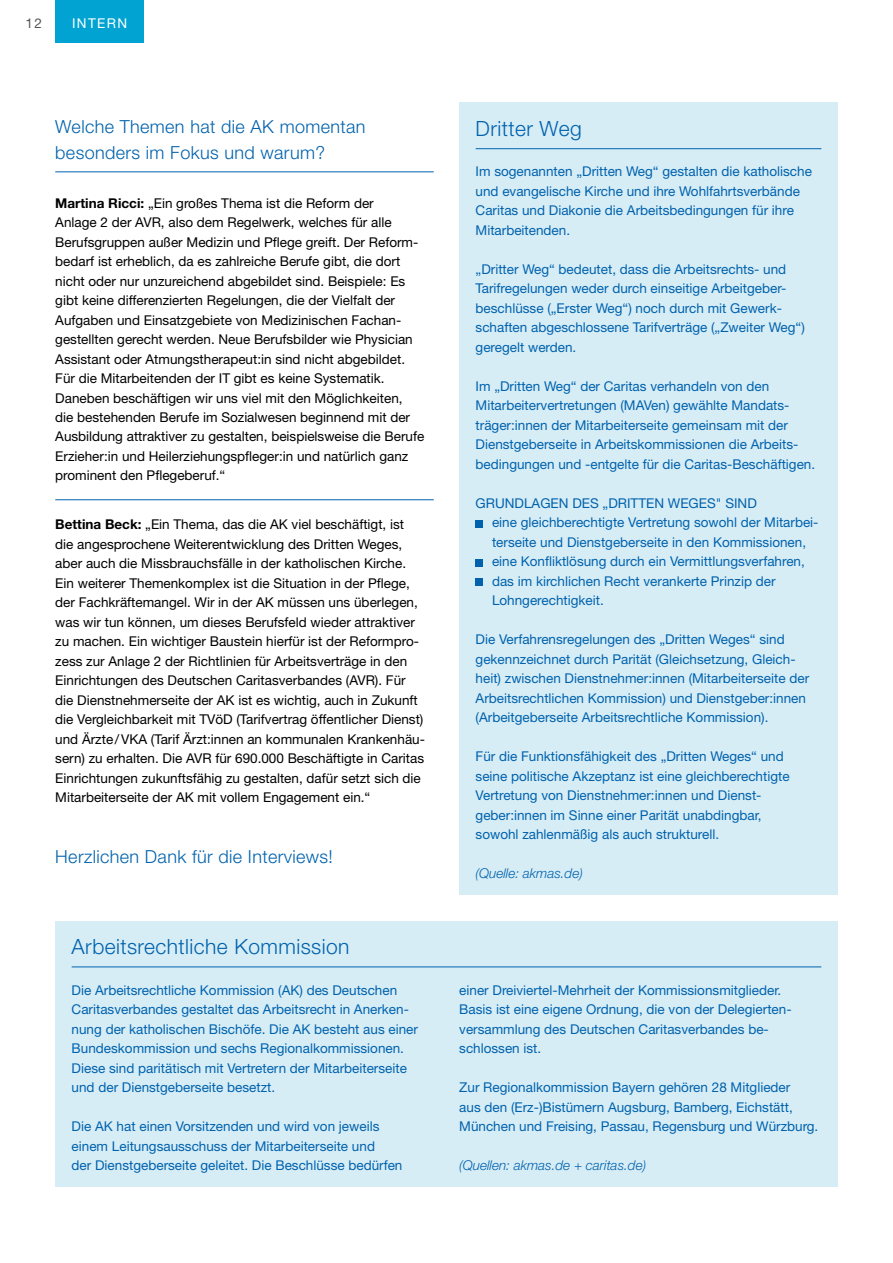
<style>
.page{position:relative;width:893px;height:1263px;background:#fff}
.page>*{position:absolute;margin:0;border:0;box-sizing:border-box;transform-origin:0 0}
.t1{font:300 21px "Helvetica Neue";letter-spacing:.02em;color:#0062ad}
.t2{font:300 18px/25.5px "Helvetica Neue";letter-spacing:.02em;color:#0062ad}
.t3{font:13.5px/19.5px "Helvetica Neue";color:#0062ad}
.t4{font:13.5px/19.5px "Helvetica Neue";color:#000}
.t5{font:italic 300 13.5px "Helvetica Neue";color:#0062ad}
.t6{font:13.5px "Helvetica Neue";letter-spacing:.1em;color:#fff}
.t7{font:13.5px "Helvetica Neue";color:#555756}
.s1{font-weight:700}
</style>
<div class="page">
<div style="left:55px;top:0;width:89px;height:43px;background:#00a3d1"></div>
<div style="left:459px;top:103px;width:379px;height:792px;background:#d7edf6"></div>
<hr style="left:476px;top:148px;width:345px;height:1px;background:#0062ad">
<div style="left:476px;top:520px;width:7px;height:7px;background:#0062ad"></div>
<div style="left:476px;top:559px;width:7px;height:7px;background:#0062ad"></div>
<div style="left:476px;top:579px;width:7px;height:7px;background:#0062ad"></div>
<div style="left:55px;top:921px;width:783px;height:265px;background:#d7edf6"></div>
<hr style="left:72px;top:966px;width:749px;height:1px;background:#0062ad">
<hr style="left:55px;top:171px;width:379px;height:1px;background:#0062ad">
<hr style="left:55px;top:499px;width:379px;height:1px;background:#0062ad">
<p class="t7" style="left:26px;top:15px;width:18px">12</p>
<p class="t6" style="left:72px;top:15px;width:56px">INTERN</p>
<h2 class="t2" style="left:55px;top:114px;width:312px">Welche Themen hat die AK momentan besonders im Fokus und warum?</h2>
<p class="t4" style="left:55px;top:193px;width:371px"><span class="s1">Martina Ricci:</span> „Ein großes Thema ist die Reform der<br>Anlage 2 der AVR, also dem Regelwerk, welches für alle Berufsgruppen außer Medizin und Pflege greift. Der Reform&shy;bedarf ist erheblich, da es zahlreiche Berufe gibt, die dort nicht oder nur unzureichend abgebildet sind. Beispiele: Es gibt keine differenzierten Regelungen, die der Vielfalt der Aufgaben und Einsatzgebiete von Medizinischen Fachan&shy;gestellten gerecht werden. Neue Berufsbilder wie Physician Assistant oder Atmungstherapeut:in sind nicht abgebildet.<br>Für die Mitarbeitenden der IT gibt es keine Systematik.<br>Daneben beschäftigen wir uns viel mit den Möglichkeiten,<br>die bestehenden Berufe im Sozialwesen beginnend mit der Ausbildung attraktiver zu gestalten, beispielsweise die Berufe Erzieher:in und Heilerziehungspfleger:in und natürlich ganz prominent den Pflegeberuf.“</p>
<p class="t4" style="left:55px;top:515px;width:371px"><span class="s1">Bettina Beck:</span> „Ein Thema, das die AK viel beschäftigt, ist die angesprochene Weiterentwicklung des Dritten Weges, aber auch die Missbrauchsfälle in der katholischen Kirche.<br>Ein weiterer Themenkomplex ist die Situation in der Pflege, der Fachkräftemangel. Wir in der AK müssen uns überlegen, was wir tun können, um dieses Berufsfeld wieder attraktiver zu machen. Ein wichtiger Baustein hierfür ist der Reformpro&shy;zess zur Anlage 2 der Richtlinien für Arbeitsverträge in den Einrichtungen des Deutschen Caritasverbandes (AVR). Für die Dienstnehmerseite der AK ist es wichtig, auch in Zukunft die Vergleichbarkeit mit TVöD (Tarifvertrag öffentlicher Dienst) und Ärzte/VKA (Tarif Ärzt:innen an kommunalen Krankenhäu&shy;sern) zu erhalten. Die AVR für 690.000 Beschäftigte in Caritas Einrichtungen zukunftsfähig zu gestalten, dafür setzt sich die Mitarbeiterseite der AK mit vollem Engagement ein.“</p>
<h2 class="t2" style="left:55px;top:843px;width:279px">Herzlichen Dank für die Interviews!</h2>
<h1 class="t1" style="left:72px;top:933px;width:279px">Arbeitsrechtliche Kommission</h1>
<p class="t3" style="left:72px;top:980px;width:348px">Die Arbeitsrechtliche Kommission (AK) des Deutschen Caritasverbandes gestaltet das Arbeitsrecht in Anerken&shy;nung der katholischen Bischöfe. Die AK besteht aus einer Bundeskommission und sechs Regionalkommissionen.<br>Diese sind paritätisch mit Vertretern der Mitarbeiterseite und der Dienstgeberseite besetzt.</p>
<p class="t3" style="left:72px;top:1116px;width:332px">Die AK hat einen Vorsitzenden und wird von jeweils einem Leitungsausschuss der Mitarbeiterseite und<br>der Dienstgeberseite geleitet. Die Beschlüsse bedürfen</p>
<h1 class="t1" style="left:476px;top:115px;width:108px">Dritter Weg</h1>
<p class="t3" style="left:476px;top:162px;width:338px">Im sogenannten „Dritten Weg“ gestalten die katholische und evangelische Kirche und ihre Wohlfahrtsverbände Caritas und Diakonie die Arbeitsbedingungen für ihre Mitarbeitenden.</p>
<p class="t3" style="left:476px;top:259px;width:331px">„Dritter Weg“ bedeutet, dass die Arbeitsrechts- und Tarifregelungen weder durch einseitige Arbeitgeber&shy;beschlüsse („Erster Weg“) noch durch mit Gewerk&shy;schaften abgeschlossene Tarifverträge („Zweiter Weg“) geregelt werden.</p>
<p class="t3" style="left:476px;top:376px;width:341px">Im „Dritten Weg“ der Caritas verhandeln von den Mitarbeitervertretungen (MAVen) gewählte Mandats&shy;träger:innen der Mitarbeiterseite gemeinsam mit der Dienstgeberseite in Arbeitskommissionen die Arbeits&shy;bedingungen und -entgelte für die Caritas-Beschäftigen.</p>
<p class="t3" style="left:492px;top:493px;width:328px;text-indent:-16px">GRUNDLAGEN DES „DRITTEN WEGES" SIND<br>eine gleichberechtigte Vertretung sowohl der Mitarbei&shy;terseite und Dienstgeberseite in den Kommissionen, eine Konfliktlösung durch ein Vermittlungsverfahren, das im kirchlichen Recht verankerte Prinzip der Lohngerechtigkeit.</p>
<p class="t3" style="left:476px;top:630px;width:335px">Die Verfahrensregelungen des „Dritten Weges“ sind gekennzeichnet durch Parität (Gleichsetzung, Gleich&shy;heit) zwischen Dienstnehmer:innen (Mitarbeiterseite der Arbeitsrechtlichen Kommission) und Dienstgeber:innen (Arbeitgeberseite Arbeitsrechtliche Kommission).</p>
<p class="t3" style="left:476px;top:747px;width:316px">Für die Funktionsfähigkeit des „Dritten Weges“ und seine politische Akzeptanz ist eine gleichberechtigte Vertretung von Dienstnehmer:innen und Dienst&shy;geber:innen im Sinne einer Parität unabdingbar, sowohl zahlenmäßig als auch strukturell.</p>
<p class="t5" style="left:476px;top:865px;width:109px">(Quelle: akmas.de)</p>
<p class="t3" style="left:459px;top:980px;width:334px">einer Dreiviertel-Mehrheit der Kommissionsmitglieder.<br>Basis ist eine eigene Ordnung, die von der Delegierten&shy;versammlung des Deutschen Caritasverbandes be&shy;schlossen ist.</p>
<p class="t3" style="left:459px;top:1077px;width:361px">Zur Regionalkommission Bayern gehören 28 Mitglieder<br>aus den (Erz-)Bistümern Augsburg, Bamberg, Eichstätt,<br>München und Freising, Passau, Regensburg und Würzburg.</p>
<p class="t5" style="left:459px;top:1157px;width:188px">(Quellen: akmas.de + caritas.de)</p>
</div>
